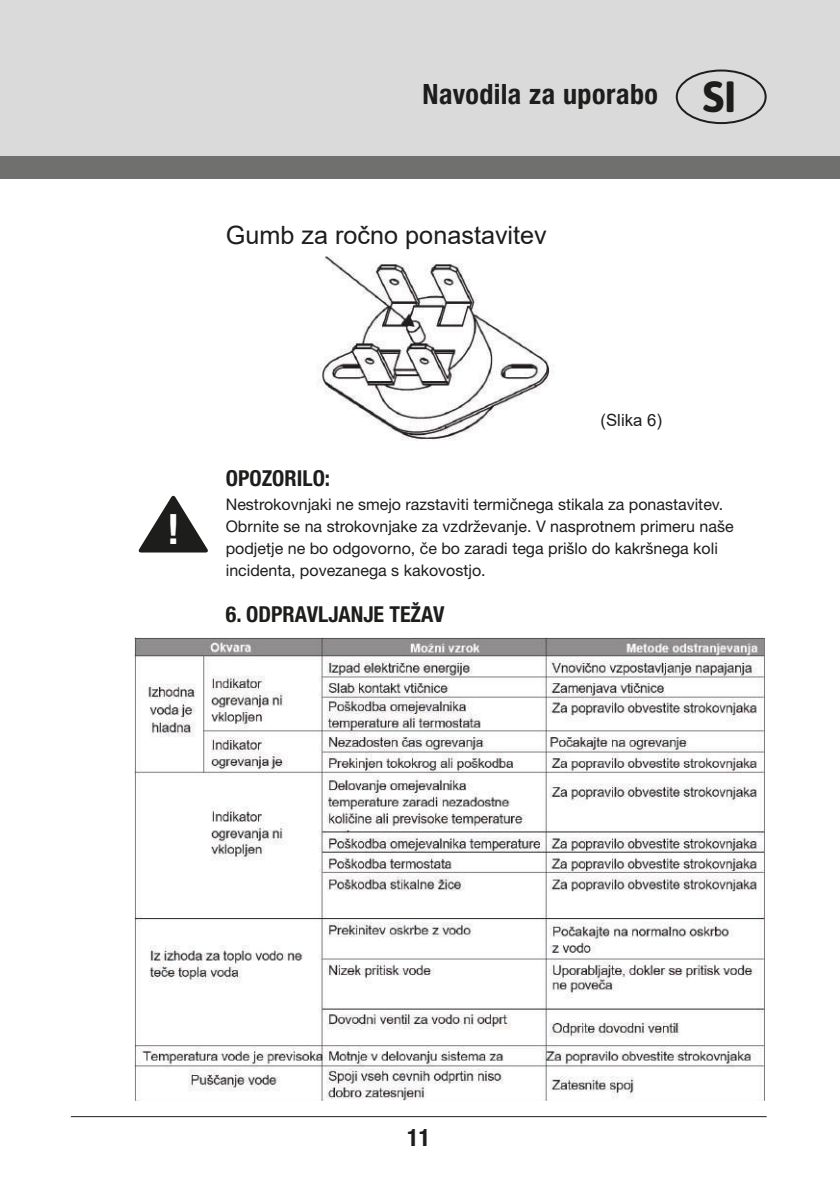
<style>
.page{position:relative;width:840px;height:1188px;background:#fff}
.page>*{position:absolute;margin:0;border:0;box-sizing:border-box;transform-origin:0 0}
.t1{font:700 condensed 41.8px "Helvetica Neue LT Std";color:#fff}
.t2{font:700 condensed 28px "Helvetica Neue LT Std";letter-spacing:.02em;color:#1d1d1b}
.t3{font:25.2px "Arial";color:#1d1d1b}
.t4{font:700 condensed 24px "Helvetica Neue LT Std";color:#1d1d1b}
.t5{font:700 condensed 22px "Helvetica Neue LT Std";color:#1d1d1b}
.t6{font:16.8px "Arial";color:#1d1d1b}
.t7{font:16px/22px "Helvetica Neue LT Std";color:#1d1d1b}
.s1{font-family:"Asap";font-stretch:normal;font-size:43.6px}
</style>
<div class="page">
<hr style="left:71px;top:1116px;width:695px;height:1px;background:#1d1d1b">
<img style="left:318px;top:256px;width:237px;height:185px">
<svg style="left:138px;top:495px;width:70px;height:57px"></svg>
<div style="left:0;top:0;width:839px;height:179px;background:#dadada"></div>
<div style="left:0;top:156px;width:839px;height:23px;background:#70706f"></div>
<div style="left:675px;top:69px;width:91px;height:55px;border:2px solid #1d1d1b;border-radius:50%"></div>
<img style="left:134px;top:637px;width:630px;height:463px">
<h2 class="t2" style="left:422px;top:77px;width:315px">Navodila za uporabo <span class="s1">SI</span></h2>
<h3 class="t3" style="left:226px;top:217px;width:322px">Gumb za ročno ponastavitev</h3>
<h1 class="t1" style="left:167px;top:504px;width:14px">!</h1>
<h3 class="t5" style="left:226px;top:464px;width:106px">OPOZORILO:</h3>
<p class="t6" style="left:600px;top:408px;width:63px">(Slika 6)</p>
<p class="t7" style="left:226px;top:493px;width:509px">Nestrokovnjaki ne smejo razstaviti termičnega stikala za ponastavitev.<br>Obrnite se na strokovnjake za vzdrževanje. V nasprotnem primeru naše podjetje ne bo odgovorno, če bo zaradi tega prišlo do kakršnega koli incidenta, povezanega s kakovostjo.</p>
<h3 class="t5" style="left:226px;top:601px;width:220px">6. ODPRAVLJANJE TEŽAV</h3>
<h3 class="t4" style="left:407px;top:1123px;width:25px">11</h3>
</div>
